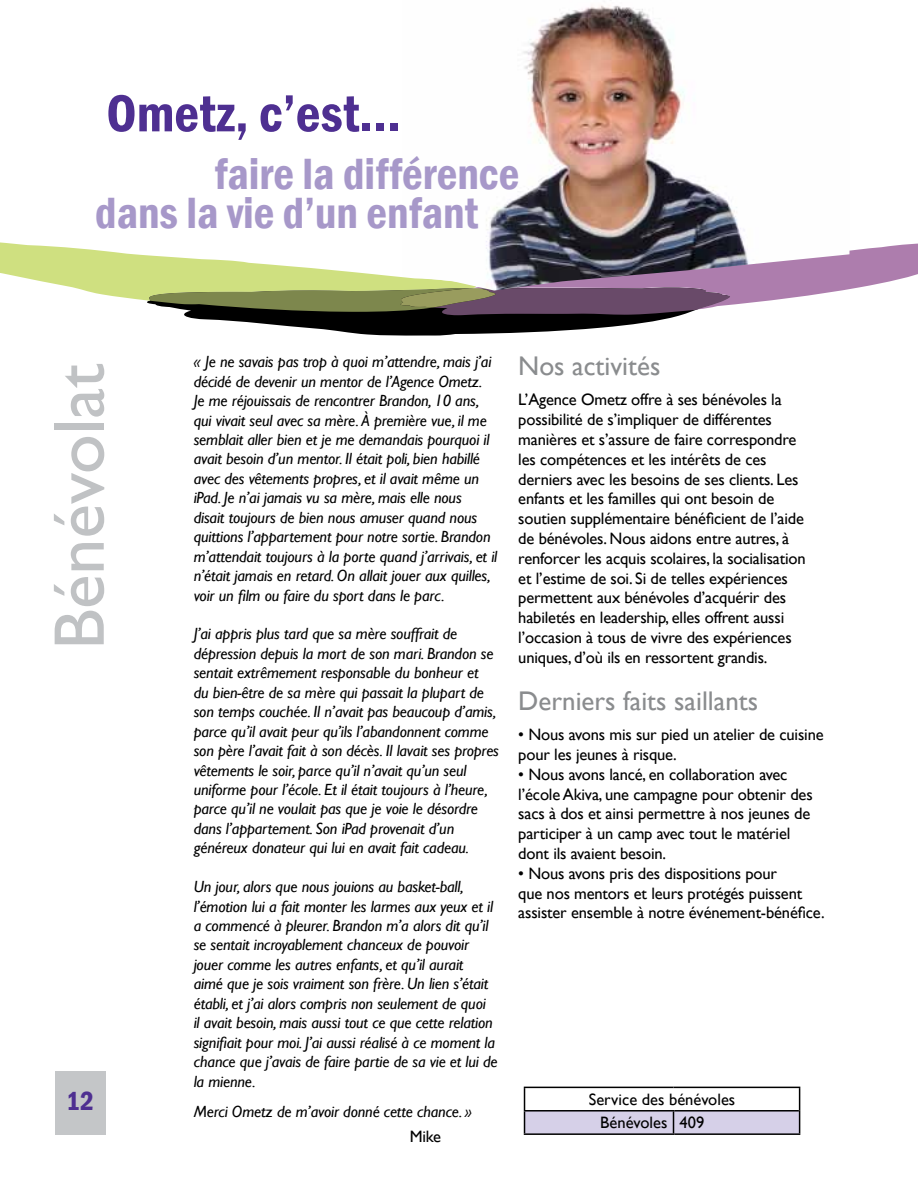
<style>
.page{position:relative;width:918px;height:1188px;background:#fff}
.page>*{position:absolute;margin:0;border:0;box-sizing:border-box;transform-origin:0 0}
.t1{font:72px "Gill Sans";color:#c0c2c4}
.t2{font:600 condensed 54px "Franklin Gothic";color:#4e2f91}
.t3{font:600 condensed 45px "Franklin Gothic";color:#a798c9}
.t4{font:27px "Gill Sans";color:#8a8c8e}
.t5{font:600 condensed 27px "Franklin Gothic";color:#4e2f91}
.t6{font:16.5px/19.8px "Gill Sans";letter-spacing:-.01em;color:#000}
.t7{font:italic 16.2px/19.5px "Gill Sans";letter-spacing:-.01em;color:#000}
</style>
<div class="page">
<div style="left:55px;top:1071px;width:51px;height:64px;background:#c4c6c8"></div>
<svg style="left:1px;top:242px;width:917px;height:94px"></svg>
<img style="left:402px;top:5px;width:447px;height:286px">
<hr style="left:524px;top:1087px;width:150px;height:1px;background:#000">
<hr style="left:674px;top:1087px;width:126px;height:1px;background:#000">
<svg style="left:524px;top:1088px;width:276px;height:45px"></svg>
<hr style="left:524px;top:1133px;width:150px;height:2px;background:#000">
<hr style="left:674px;top:1110px;width:125px;height:2px;background:#000">
<hr style="left:674px;top:1133px;width:126px;height:2px;background:#000">
<h2 class="t2" style="left:106px;top:77px;width:296px">Ometz, c’est...</h2>
<h3 class="t3" style="left:214px;top:144px;width:307px">faire la différence</h3>
<h3 class="t3" style="left:95px;top:183px;width:385px">dans la vie d’un enfant</h3>
<h1 class="t1" style="left:38px;top:650px;width:287px;rotate:-90deg">Bénévolat</h1>
<h3 class="t5" style="left:66px;top:1083px;width:29px">12</h3>
<p class="t7" style="left:194px;top:352px;width:305px">« Je ne savais pas trop à quoi m’attendre, mais j’ai décidé de devenir un mentor de l’Agence Ometz.<br>Je me réjouissais de rencontrer Brandon, 10 ans, qui vivait seul avec sa mère. À première vue, il me semblait aller bien et je me demandais pourquoi il avait besoin d’un mentor. Il était poli, bien habillé avec des vêtements propres, et il avait même un iPad. Je n’ai jamais vu sa mère, mais elle nous<br>disait toujours de bien nous amuser quand nous quittions l’appartement pour notre sortie. Brandon m’attendait toujours à la porte quand j’arrivais, et il n’était jamais en retard. On allait jouer aux quilles, voir un film ou faire du sport dans le parc.</p>
<p class="t7" style="left:194px;top:625px;width:307px">J’ai appris plus tard que sa mère souffrait de dépression depuis la mort de son mari. Brandon se sentait extrêmement responsable du bonheur et<br>du bien-être de sa mère qui passait la plupart de son temps couchée. Il n’avait pas beaucoup d’amis, parce qu’il avait peur qu’ils l’abandonnent comme son père l’avait fait à son décès. Il lavait ses propres vêtements le soir, parce qu’il n’avait qu’un seul uniforme pour l’école. Et il était toujours à l’heure, parce qu’il ne voulait pas que je voie le désordre dans l’appartement. Son iPad provenait d’un généreux donateur qui lui en avait fait cadeau.</p>
<p class="t7" style="left:194px;top:877px;width:305px">Un jour, alors que nous jouions au basket-ball, l’émotion lui a fait monter les larmes aux yeux et il a commencé à pleurer. Brandon m’a alors dit qu’il se sentait incroyablement chanceux de pouvoir jouer comme les autres enfants, et qu’il aurait<br>aimé que je sois vraiment son frère. Un lien s’était établi, et j’ai alors compris non seulement de quoi<br>il avait besoin, mais aussi tout ce que cette relation signifiait pour moi. J’ai aussi réalisé à ce moment la chance que j’avais de faire partie de sa vie et lui de la mienne.</p>
<p class="t7" style="left:194px;top:1102px;width:280px">Merci Ometz de m’avoir donné cette chance. »</p>
<p class="t6" style="left:410px;top:1127px;width:33px">Mike</p>
<h3 class="t4" style="left:518px;top:350px;width:144px">Nos activités</h3>
<p class="t6" style="left:518px;top:390px;width:289px">L’Agence Ometz offre à ses bénévoles la possibilité de s’impliquer de différentes manières et s’assure de faire correspondre les compétences et les intérêts de ces derniers avec les besoins de ses clients. Les enfants et les familles qui ont besoin de soutien supplémentaire bénéficient de l’aide de bénévoles. Nous aidons entre autres, à renforcer les acquis scolaires, la socialisation et l’estime de soi. Si de telles expériences permettent aux bénévoles d’acquérir des habiletés en leadership, elles offrent aussi l’occasion à tous de vivre des expériences uniques, d’où ils en ressortent grandis.</p>
<h3 class="t4" style="left:518px;top:685px;width:241px">Derniers faits saillants</h3>
<p class="t6" style="left:518px;top:725px;width:307px">• Nous avons mis sur pied un atelier de cuisine pour les jeunes à risque.</p>
<p class="t6" style="left:518px;top:765px;width:296px">• Nous avons lancé, en collaboration avec l’école Akiva, une campagne pour obtenir des sacs à dos et ainsi permettre à nos jeunes de participer à un camp avec tout le matériel dont ils avaient besoin.</p>
<p class="t6" style="left:518px;top:864px;width:308px">• Nous avons pris des dispositions pour<br>que nos mentors et leurs protégés puissent assister ensemble à notre événement-bénéfice.</p>
<p class="t6" style="left:600px;top:1088px;width:137px;line-height:23.4px;text-indent:-11px">Service des bénévoles<br>Bénévoles 409</p>
</div>
